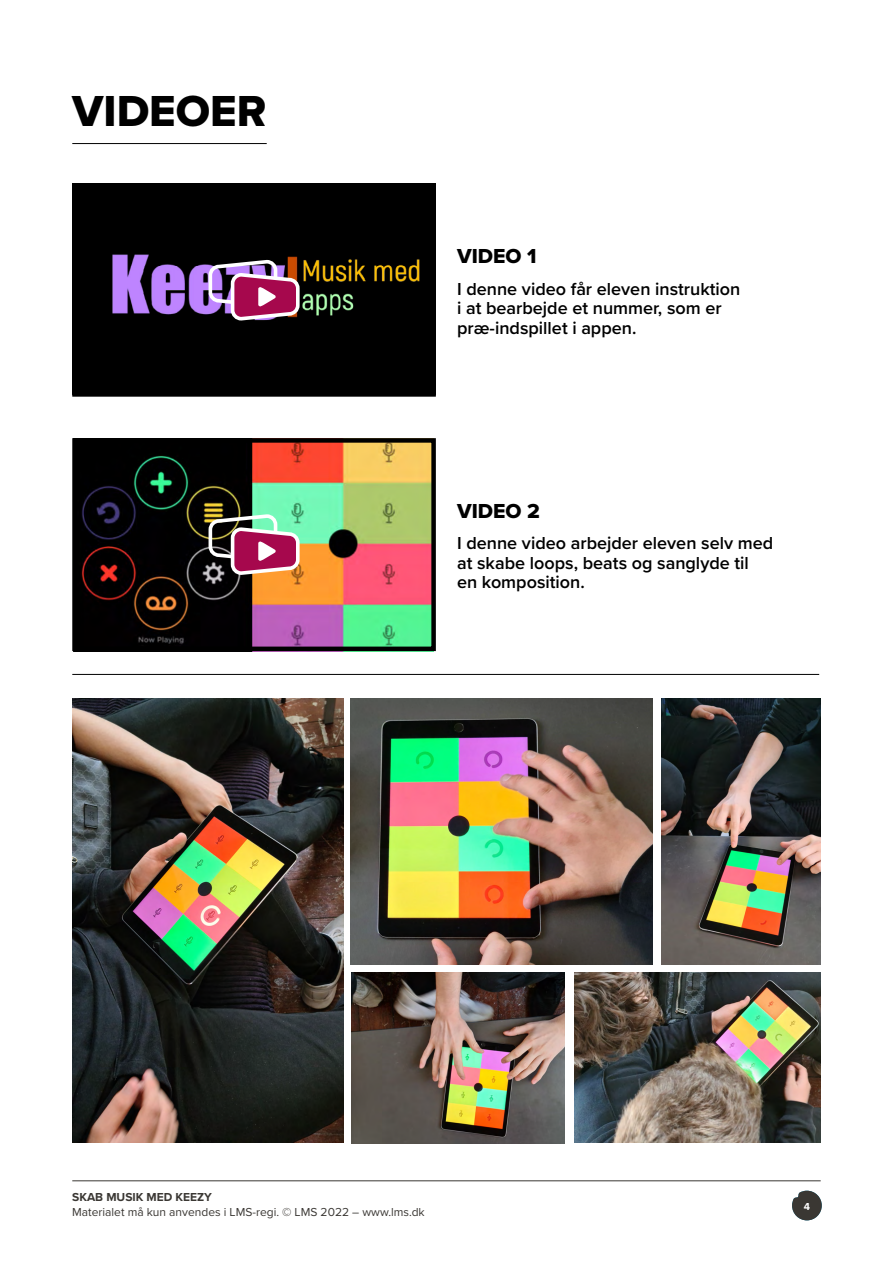
<style>
.page{position:relative;width:893px;height:1263px;background:#fff}
.page>*{position:absolute;margin:0;border:0;box-sizing:border-box;transform-origin:0 0}
.t1{font:45px "Proxima Nova Extrabld";color:#000}
.t2{font:21px "Proxima Nova Extrabld";color:#000}
.t3{font:600 18px/19.5px "Proxima Nova";color:#000}
.t4{font:12px "Proxima Nova";color:#3a3733}
.t5{font:700 12px "Proxima Nova";color:#3a3733}
.t6{font:700 10.5px "Proxima Nova";color:#fff}
</style>
<div class="page">
<hr style="left:72px;top:1180px;width:749px;height:1px;background:#3a3733">
<svg style="left:792px;top:1191px;width:30px;height:29px"></svg>
<hr style="left:72px;top:143px;width:195px;height:1px;background:#000">
<hr style="left:72px;top:674px;width:747px;height:1px;background:#000">
<img style="left:77px;top:189px;width:354px;height:203px">
<div style="left:72px;top:184px;width:364px;height:213px;border:4px solid #000"></div>
<svg style="left:207px;top:258px;width:94px;height:64px"></svg>
<img style="left:77px;top:443px;width:354px;height:203px">
<div style="left:72px;top:438px;width:364px;height:213px;border:4px solid #000"></div>
<svg style="left:207px;top:512px;width:94px;height:65px"></svg>
<img style="left:351px;top:699px;width:301px;height:265px">
<img style="left:661px;top:699px;width:160px;height:265px">
<img style="left:72px;top:699px;width:271px;height:444px">
<img style="left:351px;top:973px;width:214px;height:170px">
<img style="left:574px;top:973px;width:247px;height:170px">
<h1 class="t1" style="left:72px;top:77px;width:196px">VIDEOER</h1>
<p class="t2" style="left:457px;top:241px;width:81px">VIDEO 1</p>
<p class="t3" style="left:457px;top:278px;width:285px">I denne video får eleven instruktion i at bearbejde et nummer, som er præ-indspillet i appen.</p>
<p class="t2" style="left:457px;top:495px;width:84px">VIDEO 2</p>
<p class="t3" style="left:457px;top:533px;width:318px">I denne video arbejder eleven selv med at skabe loops, beats og sanglyde til en komposition.</p>
<p class="t5" style="left:72px;top:1188px;width:141px">SKAB MUSIK MED KEEZY</p>
<p class="t4" style="left:72px;top:1203px;width:354px">Materialet må kun anvendes i LMS-regi. © LMS 2022 – www.lms.dk</p>
<p class="t6" style="left:804px;top:1193px;width:8px">4</p>
<p class="t6" style="left:804px;top:1198px;width:8px">4</p>
</div>
